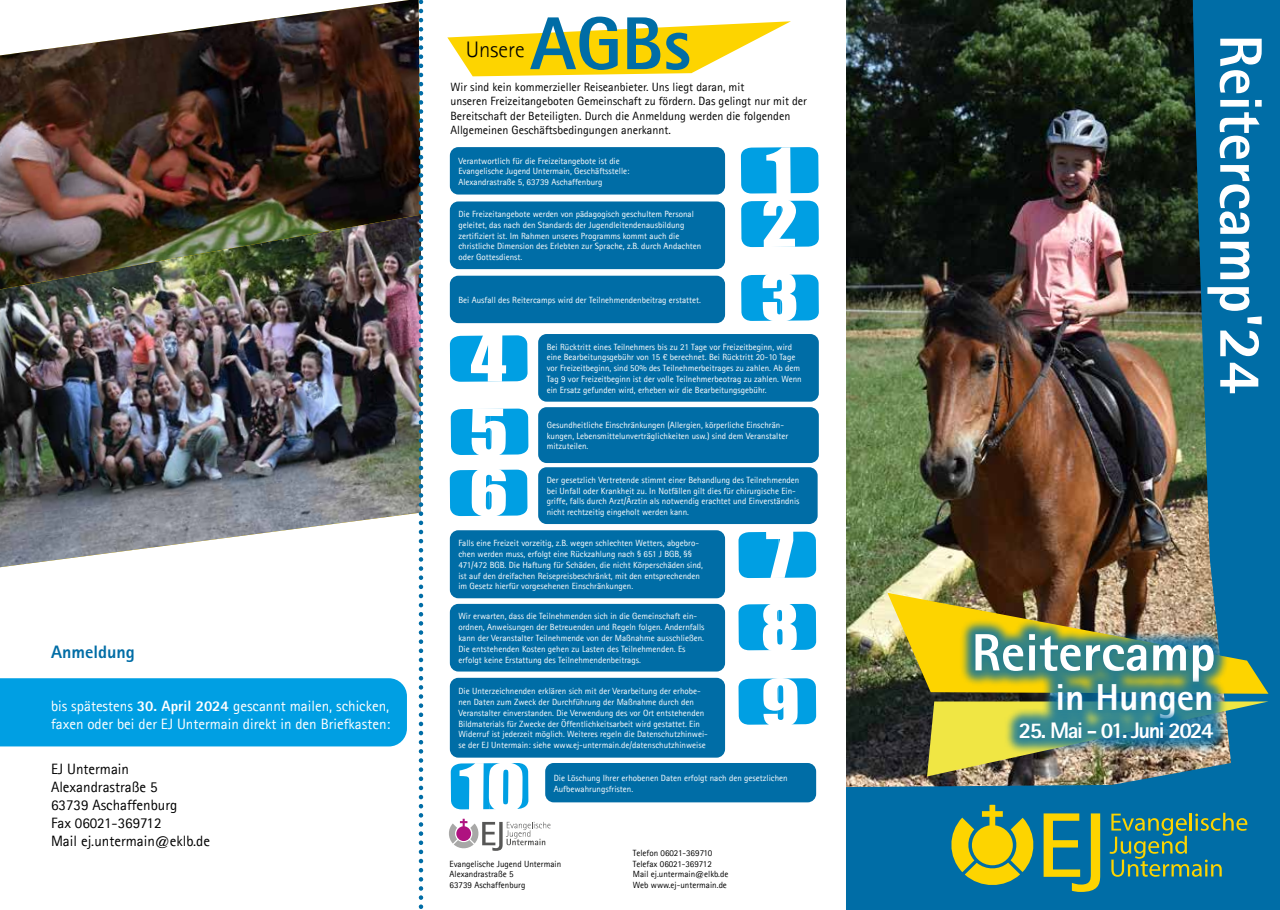
<style>
.page{position:relative;width:1280px;height:910px;background:#fff}
.page>*{position:absolute;margin:0;border:0;box-sizing:border-box;transform-origin:0 0}
.t1{font:800 75px "Agfa Rotis Sans Serif";color:#006da6}
.t2{font:800 60px "Agfa Rotis Sans Serif";color:#fff}
.t3{font:800 52.5px "Agfa Rotis Sans Serif";color:#fff}
.t4{font:800 37.5px "Agfa Rotis Sans Serif";color:#fff}
.t5{font:800 22.5px "Agfa Rotis Sans Serif";letter-spacing:-.065em;color:#fff}
.t6{font:300 22.5px "Agfa Rotis Sans Serif";color:#000}
.t7{font:800 18px "Agfa Rotis Sans Serif";color:#006da6}
.t8{font:15px/18px "Agfa Rotis Sans Serif";color:#fff}
.t9{font:15px/18px "Agfa Rotis Sans Serif";color:#000}
.t10{font:12px/14.4px "Agfa Rotis Sans Serif";color:#000}
.t11{font:9px/10.8px "Agfa Rotis Sans Serif";color:#fff}
.t12{font:9px/10.8px "Agfa Rotis Sans Serif";color:#000}
.s1{font-weight:800}
</style>
<div class="page">
<img style="left:0;top:0;width:419px;height:215px">
<img style="left:0;top:215px;width:419px;height:352px">
<svg style="left:447px;top:21px;width:344px;height:55px"></svg>
<img style="left:846px;top:0;width:434px;height:910px">
<svg style="left:419px;top:0;width:4px;height:909px"></svg>
<img style="left:887px;top:593px;width:381px;height:101px">
<img style="left:927px;top:701px;width:341px;height:75px">
<div style="left:959px;top:618px;width:271px;height:80px;background:#006da6;opacity:.75"></div>
<div style="left:0;top:678px;width:407px;height:68px;background:#009fe3"></div>
<svg style="left:1043px;top:813px;width:57px;height:79px;background:#709a5c"></svg>
<svg style="left:1109px;top:813px;width:138px;height:64px;background:#318185"></svg>
<svg style="left:948px;top:805px;width:89px;height:83px;background:#84a24f"></svg>
<div style="left:1042px;top:667px;width:185px;height:68px;background:#006da6;opacity:.75"></div>
<div style="left:1004px;top:706px;width:225px;height:48px;background:#006da6;opacity:.75"></div>
<div style="left:450px;top:147px;width:275px;height:48px;background:#006da6;border-radius:9px"></div>
<div style="left:450px;top:201px;width:275px;height:68px;background:#006da6;border-radius:9px"></div>
<div style="left:450px;top:276px;width:275px;height:47px;background:#006da6;border-radius:9px"></div>
<div style="left:538px;top:334px;width:281px;height:68px;background:#006da6;border-radius:9px"></div>
<div style="left:538px;top:407px;width:281px;height:56px;background:#006da6;border-radius:9px"></div>
<div style="left:545px;top:763px;width:271px;height:39px;background:#006da6;border-radius:9px"></div>
<div style="left:538px;top:467px;width:280px;height:57px;background:#006da6;border-radius:9px"></div>
<div style="left:450px;top:530px;width:275px;height:68px;background:#006da6;border-radius:9px"></div>
<div style="left:450px;top:604px;width:275px;height:67px;background:#006da6;border-radius:9px"></div>
<div style="left:450px;top:678px;width:275px;height:80px;background:#006da6;border-radius:9px"></div>
<svg style="left:449px;top:819px;width:101px;height:32px"></svg>
<svg style="left:741px;top:147px;width:78px;height:100px;background:#1ca9e6"></svg>
<svg style="left:741px;top:274px;width:78px;height:47px;background:#0da4e4"></svg>
<svg style="left:450px;top:335px;width:78px;height:120px"></svg>
<svg style="left:450px;top:469px;width:77px;height:48px;background:#10a5e4"></svg>
<svg style="left:738px;top:531px;width:78px;height:120px"></svg>
<svg style="left:738px;top:678px;width:78px;height:47px;background:#0da4e4"></svg>
<svg style="left:451px;top:763px;width:77px;height:47px;background:#0ba3e4"></svg>
<h3 class="t7" style="left:51px;top:641px;width:85px">Anmeldung</h3>
<h3 class="t8" style="left:51px;top:697px;width:341px">bis spätestens <span class="s1">30. April 2024</span> gescannt mailen, schicken, faxen oder bei der EJ Untermain direkt in den Briefkasten:</h3>
<h3 class="t9" style="left:51px;top:759px;width:161px">EJ Untermain<br>Alexandrastraße 5<br>63739 Aschaffenburg<br>Fax 06021-369712<br>Mail ej.untermain@eklb.de</h3>
<h1 class="t1" style="left:530px;top:-4px;width:163px">AGBs</h1>
<h3 class="t6" style="left:466px;top:36px;width:61px">Unsere</h3>
<p class="t10" style="left:450px;top:79px;width:358px">Wir sind kein kommerzieller Reiseanbieter. Uns liegt daran, mit<br>unseren Freizeitangeboten Gemeinschaft zu fördern. Das gelingt nur mit der Bereitschaft der Beteiligten. Durch die Anmeldung werden die folgenden Allgemeinen Geschäftsbedingungen anerkannt.</p>
<p class="t11" style="left:458px;top:155px;width:173px">Verantwortlich für die Freizeitangebote ist die<br>Evangelische Jugend Untermain, Geschäftsstelle:<br>Alexandrastraße 5, 63739 Aschaffenburg</p>
<p class="t11" style="left:458px;top:208px;width:245px">Die Freizeitangebote werden von pädagogisch geschultem Personal geleitet, das nach den Standards der Jugendleitendenausbildung zertifiziert ist. Im Rahmen unseres Programms kommt auch die christliche Dimension des Erlebten zur Sprache, z.B. durch Andachten oder Gottesdienst.</p>
<p class="t11" style="left:458px;top:294px;width:244px">Bei Ausfall des Reitercamps wird der Teilnehmendenbeitrag erstattet.</p>
<p class="t11" style="left:547px;top:341px;width:257px">Bei Rücktritt eines Teilnehmers bis zu 21 Tage vor Freizeitbeginn, wird eine Bearbeitungsgebühr von 15 € berechnet. Bei Rücktritt 20-10 Tage vor Freizeitbeginn, sind 50% des Teilnehmerbeitrages zu zahlen. Ab dem Tag 9 vor Freizeitbeginn ist der volle Teilnehmerbeotrag zu zahlen. Wenn ein Ersatz gefunden wird, erheben wir die Bearbeitungsgebühr.</p>
<p class="t11" style="left:547px;top:419px;width:243px">Gesundheitliche Einschränkungen (Allergien, körperliche Einschrän&shy;kungen, Lebensmittelunverträglichkeiten usw.) sind dem Veranstalter mitzuteilen.</p>
<p class="t11" style="left:547px;top:474px;width:254px">Der gesetzlich Vertretende stimmt einer Behandlung des Teilnehmenden bei Unfall oder Krankheit zu. In Notfällen gilt dies für chirurgische Ein&shy;griffe, falls durch Arzt/Ärztin als notwendig erachtet und Einverständnis nicht rechtzeitig eingeholt werden kann.</p>
<p class="t11" style="left:458px;top:538px;width:246px">Falls eine Freizeit vorzeitig, z.B. wegen schlechten Wetters, abgebro&shy;chen werden muss, erfolgt eine Rückzahlung nach § 651 J BGB, §§ 471/472 BGB. Die Haftung für Schäden, die nicht Körperschäden sind, ist auf den dreifachen Reisepreisbeschränkt, mit den entsprechenden im Gesetz hierfür vorgesehenen Einschränkungen.</p>
<p class="t11" style="left:458px;top:611px;width:248px">Wir erwarten, dass die Teilnehmenden sich in die Gemeinschaft ein&shy;ordnen, Anweisungen der Betreuenden und Regeln folgen. Andernfalls kann der Veranstalter Teilnehmende von der Maßnahme ausschließen.<br>Die entstehenden Kosten gehen zu Lasten des Teilnehmenden. Es erfolgt keine Erstattung des Teilnehmendenbeitrags.</p>
<p class="t11" style="left:458px;top:686px;width:251px">Die Unterzeichnenden erklären sich mit der Verarbeitung der erhobe&shy;nen Daten zum Zweck der Durchführung der Maßnahme durch den Veranstalter einverstanden. Die Verwendung des vor Ort entstehenden Bildmaterials für Zwecke der Öffentlichkeitsarbeit wird gestattet. Ein Widerruf ist jederzeit möglich. Weiteres regeln die Datenschutzhinwei&shy;se der EJ Untermain: siehe www.ej-untermain.de/datenschutzhinweise</p>
<p class="t11" style="left:554px;top:772px;width:236px">Die Löschung Ihrer erhobenen Daten erfolgt nach den gesetzlichen<br>Aufbewahrungsfristen.</p>
<p class="t12" style="left:449px;top:858px;width:113px">Evangelische Jugend Untermain<br>Alexandrastraße 5<br>63739 Aschaffenburg</p>
<p class="t12" style="left:633px;top:847px;width:97px">Telefon 06021-369710<br>Telefax 06021-369712<br>Mail ej.untermain@elkb.de<br>Web www.ej-untermain.de</p>
<h2 class="t2" style="left:1279px;top:34px;width:362px;rotate:90deg">Reitercamp'24</h2>
<h3 class="t3" style="left:972px;top:619px;width:245px">Reitercamp</h3>
<h3 class="t4" style="left:1055px;top:673px;width:160px">in Hungen</h3>
<h3 class="t5" style="left:1019px;top:716px;width:196px">25. Mai - 01. Juni 2024</h3>
</div>
